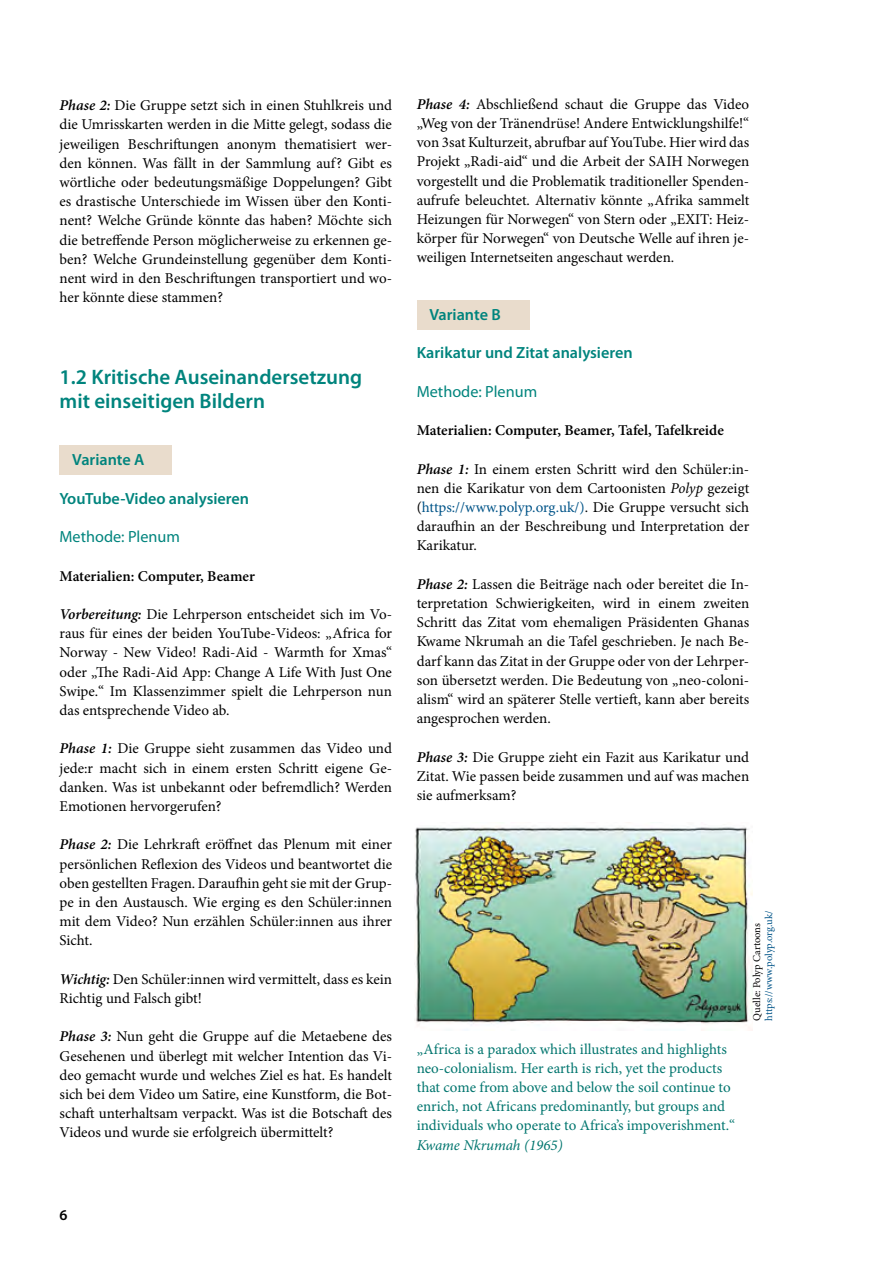
<style>
.page{position:relative;width:893px;height:1263px;background:#fff}
.page>*{position:absolute;margin:0;border:0;box-sizing:border-box;transform-origin:0 0}
.t1{font:600 21px/24px "Myriad Pro";color:#00847d}
.t2{font:600 16.2px "Myriad Pro";color:#00847d}
.t3{font:16.2px "Myriad Pro";color:#00847d}
.t4{font:15px/19.2px "Minion Pro";color:#000;text-align:justify}
.t5{font:15px/19.2px "Minion Pro";color:#00756e}
.t6{font:600 15px "Minion Pro";letter-spacing:-.005em;color:#000}
.t7{font:italic 15px "Minion Pro";letter-spacing:-.005em;color:#00756e}
.t8{font:600 15px "Myriad Pro";color:#000}
.t9{font:10.5px "Minion Pro";letter-spacing:-.005em;color:#005488}
.t10{font:10.5px "Minion Pro";letter-spacing:-.005em;color:#000}
.s1{font-weight:600;font-style:italic}
.s2{font-style:italic}
.s3{color:#005488}
</style>
<div class="page">
<div style="left:417px;top:300px;width:112px;height:30px;background:#e9dccc"></div>
<div style="left:60px;top:445px;width:112px;height:30px;background:#e9dccc"></div>
<img style="left:415px;top:822px;width:338px;height:209px">
<p class="t4" style="left:60px;top:96px;width:334px"><span class="s1">Phase 2:</span> Die Gruppe setzt sich in einen Stuhlkreis und die Umrisskarten werden in die Mitte gelegt, sodass die jeweiligen Beschriftungen anonym thematisiert wer&shy;den können. Was fällt in der Sammlung auf? Gibt es wörtliche oder bedeutungsmäßige Doppelungen? Gibt es drastische Unterschiede im Wissen über den Konti&shy;nent? Welche Gründe könnte das haben? Möchte sich die betreffende Person möglicherweise zu erkennen ge&shy;ben? Welche Grundeinstellung gegenüber dem Konti&shy;nent wird in den Beschriftungen transportiert und wo&shy;her könnte diese stammen?</p>
<h1 class="t1" style="left:60px;top:364px;width:304px">1.2 Kritische Auseinandersetzung mit einseitigen Bildern</h1>
<p class="t2" style="left:72px;top:450px;width:74px">Variante A</p>
<p class="t2" style="left:60px;top:488px;width:191px">YouTube-Video analysieren</p>
<p class="t3" style="left:60px;top:527px;width:122px">Methode: Plenum</p>
<p class="t6" style="left:60px;top:565px;width:197px">Materialien: Computer, Beamer</p>
<p class="t4" style="left:60px;top:605px;width:334px"><span class="s1">Vorbereitung:</span> Die Lehrperson entscheidet sich im Vo&shy;raus für eines der beiden YouTube-Videos: „Africa for Norway - New Video! Radi-Aid - Warmth for Xmas“ oder „The Radi-Aid App: Change A Life With Just One Swipe.“ Im Klassenzimmer spielt die Lehrperson nun das entsprechende Video ab.</p>
<p class="t4" style="left:60px;top:739px;width:334px"><span class="s1">Phase 1:</span> Die Gruppe sieht zusammen das Video und jede:r macht sich in einem ersten Schritt eigene Ge&shy;danken. Was ist unbekannt oder befremdlich? Werden Emotionen hervorgerufen?</p>
<p class="t4" style="left:60px;top:835px;width:334px"><span class="s1">Phase 2:</span> Die Lehrkraft eröffnet das Plenum mit einer persönlichen Reflexion des Videos und beantwortet die oben gestellten Fragen. Daraufhin geht sie mit der Grup&shy;pe in den Austausch. Wie erging es den Schüler:innen mit dem Video? Nun erzählen Schüler:innen aus ihrer Sicht.</p>
<p class="t4" style="left:60px;top:969px;width:334px"><span class="s1">Wichtig:</span> Den Schüler:innen wird vermittelt, dass es kein<br>Richtig und Falsch gibt!</p>
<p class="t4" style="left:60px;top:1027px;width:334px"><span class="s1">Phase 3:</span> Nun geht die Gruppe auf die Metaebene des Gesehenen und überlegt mit welcher Intention das Vi&shy;deo gemacht wurde und welches Ziel es hat. Es handelt sich bei dem Video um Satire, eine Kunstform, die Bot&shy;schaft unterhaltsam verpackt. Was ist die Botschaft des Videos und wurde sie erfolgreich übermittelt?</p>
<p class="t8" style="left:60px;top:1205px;width:10px">6</p>
<p class="t4" style="left:417px;top:94px;width:334px"><span class="s1">Phase 4:</span> Abschließend schaut die Gruppe das Video „Weg von der Tränendrüse! Andere Entwicklungshilfe!“ von 3sat Kulturzeit, abrufbar auf YouTube. Hier wird das Projekt „Radi-aid“ und die Arbeit der SAIH Norwegen vorgestellt und die Problematik traditioneller Spenden&shy;aufrufe beleuchtet. Alternativ könnte „Afrika sammelt Heizungen für Norwegen“ von Stern oder „EXIT: Heiz&shy;körper für Norwegen“ von Deutsche Welle auf ihren je&shy;weiligen Internetseiten angeschaut werden.</p>
<p class="t2" style="left:429px;top:304px;width:73px">Variante B</p>
<p class="t2" style="left:417px;top:343px;width:217px">Karikatur und Zitat analysieren</p>
<p class="t3" style="left:417px;top:381px;width:122px">Methode: Plenum</p>
<p class="t6" style="left:417px;top:420px;width:309px">Materialien: Computer, Beamer, Tafel, Tafelkreide</p>
<p class="t4" style="left:417px;top:459px;width:334px"><span class="s1">Phase 1:</span> In einem ersten Schritt wird den Schüler:in&shy;nen die Karikatur von dem Cartoonisten <span class="s2">Polyp</span> gezeigt (<span class="s3">https://www.polyp.org.uk/)</span>. Die Gruppe versucht sich daraufhin an der Beschreibung und Interpretation der Karikatur.</p>
<p class="t4" style="left:417px;top:574px;width:334px"><span class="s1">Phase 2:</span> Lassen die Beiträge nach oder bereitet die In&shy;terpretation Schwierigkeiten, wird in einem zweiten Schritt das Zitat vom ehemaligen Präsidenten Ghanas Kwame Nkrumah an die Tafel geschrieben. Je nach Be&shy;darf kann das Zitat in der Gruppe oder von der Lehrper&shy;son übersetzt werden. Die Bedeutung von „neo-coloni&shy;alism“ wird an späterer Stelle vertieft, kann aber bereits angesprochen werden.</p>
<p class="t4" style="left:417px;top:747px;width:334px"><span class="s1">Phase 3:</span> Die Gruppe zieht ein Fazit aus Karikatur und Zitat. Wie passen beide zusammen und auf was machen sie aufmerksam?</p>
<p class="t5" style="left:417px;top:1039px;width:320px">„Africa is a paradox which illustrates and highlights neo-colonialism. Her earth is rich, yet the products that come from above and below the soil continue to enrich, not Africans predominantly, but groups and individuals who operate to Africa’s impoverishment.“</p>
<p class="t7" style="left:417px;top:1134px;width:148px">Kwame Nkrumah (1965)</p>
<p class="t9" style="left:762px;top:1020px;width:112px;rotate:-90deg">https://www.polyp.org.uk/</p>
<p class="t10" style="left:750px;top:1020px;width:99px;rotate:-90deg">Quelle: Polyp Cartoons</p>
</div>
